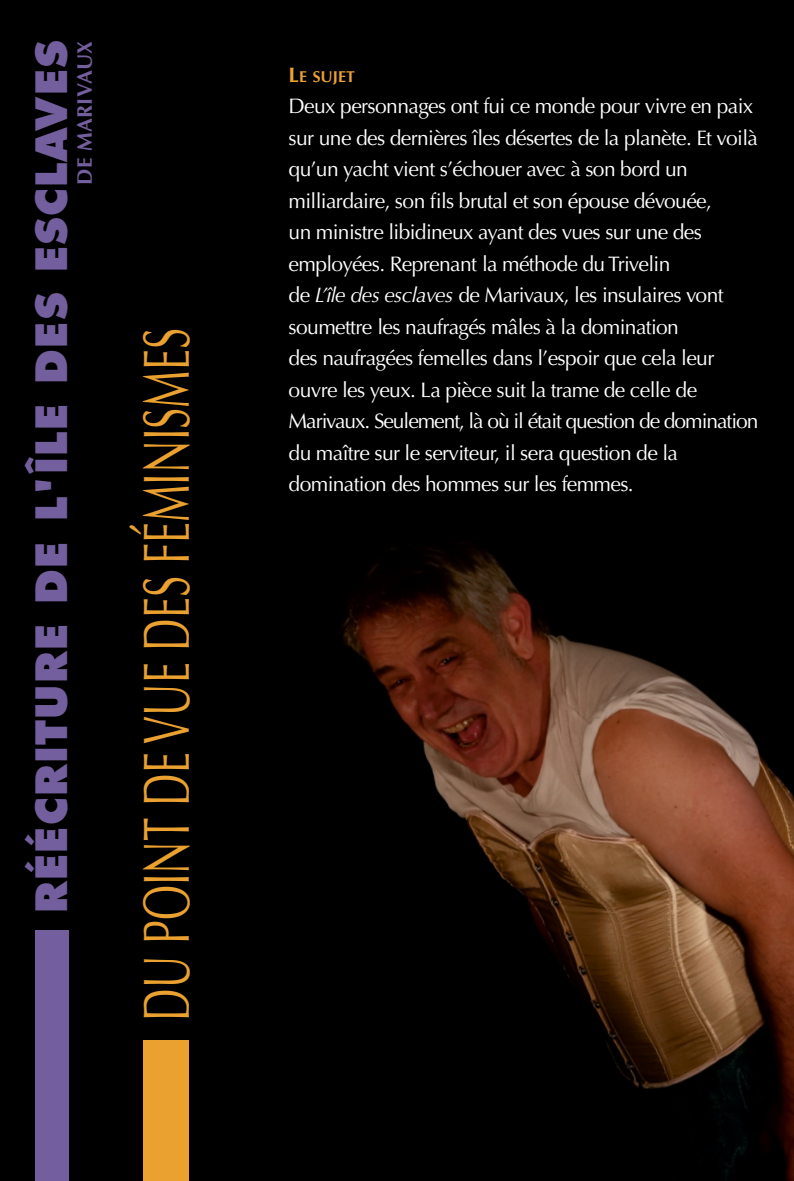
<style>
.page{position:relative;width:794px;height:1181px;background:#fff}
.page>*{position:absolute;margin:0;border:0;box-sizing:border-box;transform-origin:0 0}
.t1{font:65.45px "Optima LT Std";color:#eba12f;scale:.64 1}
.t2{font:800 42px "Futura Std";letter-spacing:.03em;color:#745f9e}
.t3{font:21px/31.5px "Optima LT Std";letter-spacing:-.03em;color:#fff}
.t4{font:700 21px "Optima LT Std";letter-spacing:.015em;color:#745f9e}
.t5{font:700 15.75px "Optima LT Std";color:#eba12f}
.s1{font-size:21px}
.s2{font-style:italic}
</style>
<div class="page">
<div style="left:0;top:0;width:779px;height:1181px;background:#000"></div>
<div style="left:779px;top:0;width:15px;height:261px;background:#000"></div>
<img style="left:125px;top:261px;width:669px;height:920px">
<div style="left:35px;top:930px;width:34px;height:251px;background:#745f9e"></div>
<div style="left:143px;top:1040px;width:46px;height:141px;background:#eba12f"></div>
<h2 class="t2" style="left:33px;top:913px;width:874px;rotate:-90deg">RÉÉCRITURE DE L'ÎLE DES ESCLAVES</h2>
<p class="t4" style="left:76px;top:185px;width:146px;rotate:-90deg">DE MARIVAUX</p>
<h1 class="t1" style="left:141px;top:1020px;width:1083px;rotate:-90deg">DU POINT DE VUE DES FÉMINISMES</h1>
<p class="t5" style="left:289px;top:70px;width:68px"><span class="s1">L</span>E SUJET</p>
<p class="t3" style="left:289px;top:92px;width:471px">Deux personnages ont fui ce monde pour vivre en paix sur une des dernières îles désertes de la planète. Et voilà qu’un yacht vient s’échouer avec à son bord un milliardaire, son fils brutal et son épouse dévouée,<br>un ministre libidineux ayant des vues sur une des employées. Reprenant la méthode du Trivelin<br>de <span class="s2">L’île des esclaves</span> de Marivaux, les insulaires vont soumettre les naufragés mâles à la domination<br>des naufragées femelles dans l’espoir que cela leur ouvre les yeux. La pièce suit la trame de celle de Marivaux. Seulement, là où il était question de domination du maître sur le serviteur, il sera question de la domination des hommes sur les femmes.</p>
</div>
